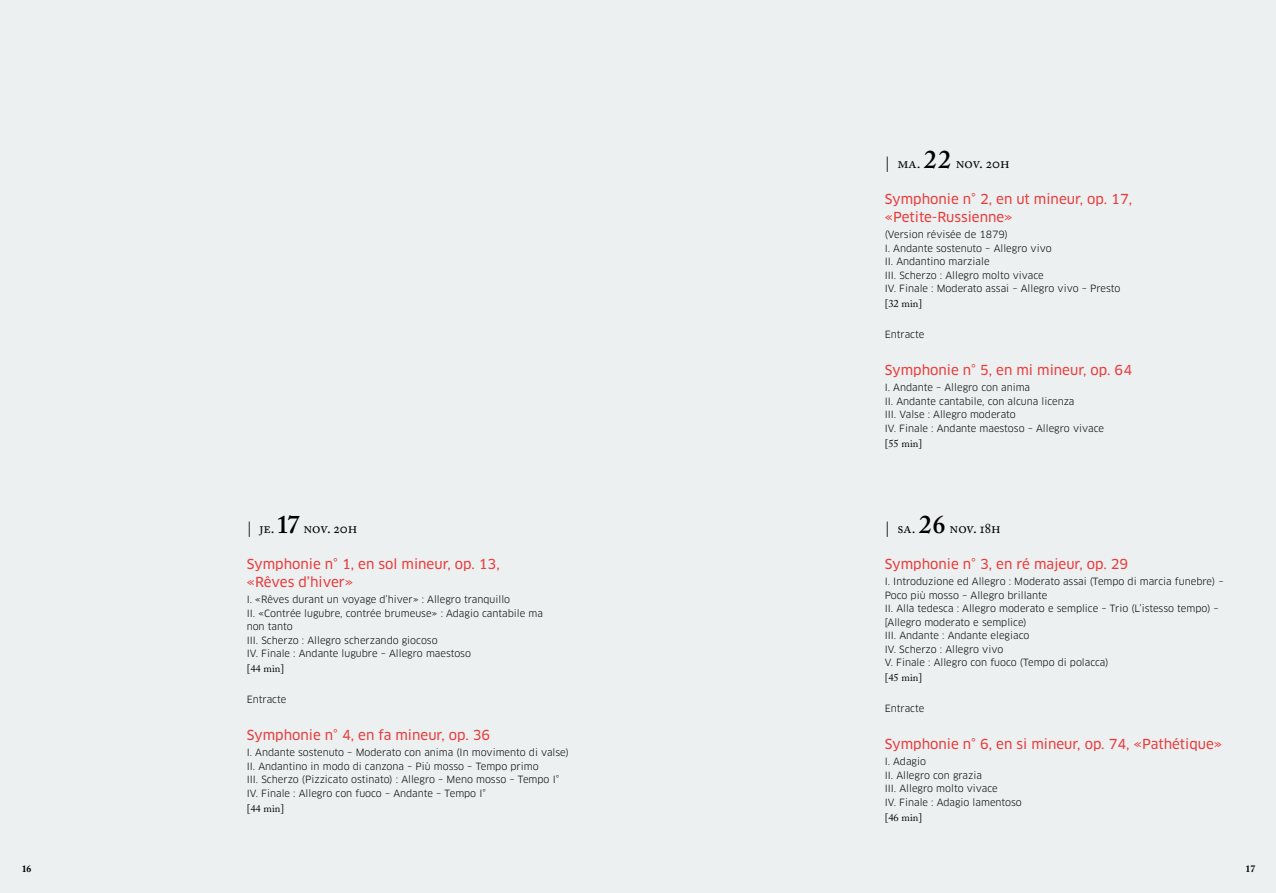
<style>
.page{position:relative;width:1276px;height:893px;background:#edf0f0}
.page>*{position:absolute;margin:0;border:0;box-sizing:border-box;transform-origin:0 0}
.t1{font:15px "Adobe Caslon Pro";color:#000}
.t2{font:13.5px/18px "Clan Pro News";color:#e83c3d}
.t3{font:10.5px "Adobe Caslon Pro";color:#000}
.t4{font:9.75px/13.5px "Clan Pro";color:#000}
.t5{font:700 9.75px "Adobe Caslon Pro";color:#000}
.s1{font-weight:600;font-size:25.5px}
</style>
<div class="page">
<h1 class="t1" style="left:247px;top:519px;width:112px">| je. <span class="s1">17</span> nov. 20h</h1>
<h2 class="t2" style="left:247px;top:555px;width:255px">Symphonie n° 1, en sol mineur, op. 13, «Rêves d’hiver»</h2>
<p class="t4" style="left:247px;top:593px;width:298px">I. «Rêves durant un voyage d’hiver» : Allegro tranquillo<br>II. «Contrée lugubre, contrée brumeuse» : Adagio cantabile ma non tanto<br>III. Scherzo : Allegro scherzando giocoso<br>IV. Finale : Andante lugubre – Allegro maestoso</p>
<p class="t3" style="left:247px;top:662px;width:39px">[44 min]</p>
<p class="t4" style="left:247px;top:692px;width:41px">Entracte</p>
<h2 class="t2" style="left:247px;top:726px;width:245px">Symphonie n° 4, en fa mineur, op. 36</h2>
<p class="t4" style="left:247px;top:746px;width:324px">I. Andante sostenuto – Moderato con anima (In movimento di valse)<br>II. Andantino in modo di canzona – Più mosso – Tempo primo<br>III. Scherzo (Pizzicato ostinato) : Allegro – Meno mosso – Tempo I° IV. Finale : Allegro con fuoco – Andante – Tempo I°</p>
<p class="t3" style="left:247px;top:802px;width:39px">[44 min]</p>
<h1 class="t1" style="left:884px;top:154px;width:127px">| ma. <span class="s1">22</span> nov. 20h</h1>
<h2 class="t2" style="left:884px;top:190px;width:249px">Symphonie n° 2, en ut mineur, op. 17, «Petite-Russienne»</h2>
<p class="t4" style="left:884px;top:228px;width:237px">(Version révisée de 1879)<br>I. Andante sostenuto – Allegro vivo<br>II. Andantino marziale<br>III. Scherzo : Allegro molto vivace<br>IV. Finale : Moderato assai – Allegro vivo – Presto</p>
<p class="t3" style="left:884px;top:297px;width:39px">[32 min]</p>
<p class="t4" style="left:884px;top:327px;width:41px">Entracte</p>
<h2 class="t2" style="left:884px;top:361px;width:249px">Symphonie n° 5, en mi mineur, op. 64</h2>
<p class="t4" style="left:884px;top:381px;width:221px">I. Andante – Allegro con anima<br>II. Andante cantabile, con alcuna licenza<br>III. Valse : Allegro moderato<br>IV. Finale : Andante maestoso – Allegro vivace</p>
<p class="t3" style="left:884px;top:437px;width:39px">[55 min]</p>
<h1 class="t1" style="left:884px;top:519px;width:118px">| sa. <span class="s1">26</span> nov. 18h</h1>
<h2 class="t2" style="left:884px;top:555px;width:245px">Symphonie n° 3, en ré majeur, op. 29</h2>
<p class="t4" style="left:884px;top:575px;width:340px">I. Introduzione ed Allegro : Moderato assai (Tempo di marcia funebre) – Poco più mosso – Allegro brillante<br>II. Alla tedesca : Allegro moderato e semplice – Trio (L’istesso tempo) – [Allegro moderato e semplice)<br>III. Andante : Andante elegiaco<br>IV. Scherzo : Allegro vivo<br>V. Finale : Allegro con fuoco (Tempo di polacca)</p>
<p class="t3" style="left:884px;top:671px;width:39px">[45 min]</p>
<p class="t4" style="left:884px;top:701px;width:41px">Entracte</p>
<h2 class="t2" style="left:884px;top:735px;width:339px">Symphonie n° 6, en si mineur, op. 74, «Pathétique»</h2>
<p class="t4" style="left:884px;top:755px;width:139px">I. Adagio<br>II. Allegro con grazia<br>III. Allegro molto vivace<br>IV. Finale : Adagio lamentoso</p>
<p class="t3" style="left:884px;top:811px;width:39px">[46 min]</p>
<p class="t5" style="left:22px;top:863px;width:11px">16</p>
<p class="t5" style="left:1245px;top:863px;width:11px">17</p>
</div>
